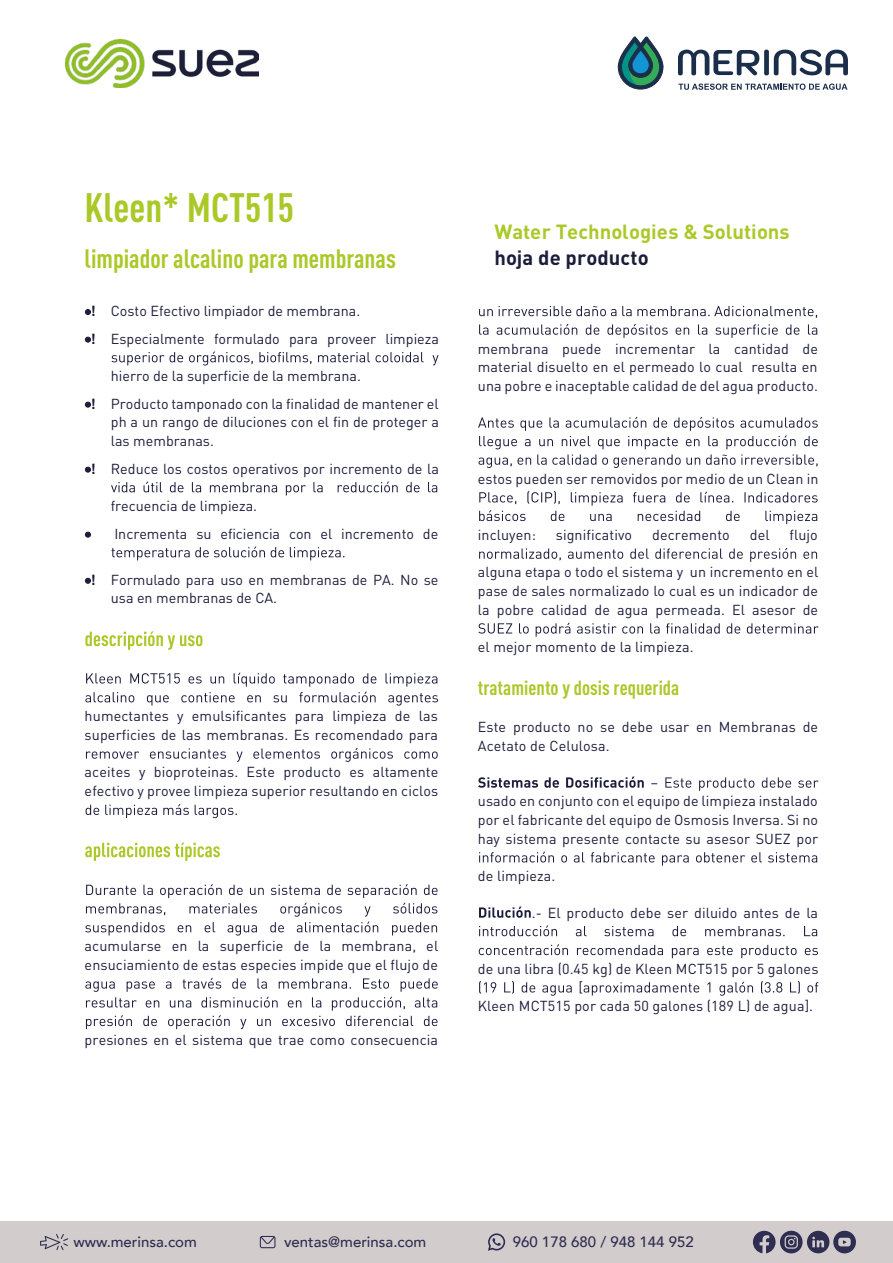
<style>
.page{position:relative;width:893px;height:1263px;background:#fff}
.page>*{position:absolute;margin:0;border:0;box-sizing:border-box;transform-origin:0 0}
.t1{font:700 condensed 40.5px "DIN Pro";color:#aac929}
.t2{font:700 condensed 26.25px "DIN Pro";color:#aac929}
.t3{font:700 20.25px "DIN Pro";letter-spacing:-.005em;color:#aac929}
.t4{font:700 condensed 20.25px "DIN Pro";color:#aac929}
.t5{font:700 20.25px "DIN Pro";letter-spacing:.01em;color:#1b1d3b}
.t6{font:500 15px "Avenir";color:#2f2d51}
.t7{font:14.4px/18.9px "DIN Pro";letter-spacing:.005em;color:#1b1d3b}
.s1{font-family:"Arial";font-weight:700}
</style>
<div class="page">
<img style="left:66px;top:39px;width:192px;height:48px">
<svg style="left:85px;top:309px;width:6px;height:6px"></svg>
<svg style="left:85px;top:337px;width:6px;height:5px"></svg>
<svg style="left:111px;top:352px;width:328px;height:13px"></svg>
<svg style="left:85px;top:402px;width:6px;height:5px"></svg>
<svg style="left:85px;top:467px;width:6px;height:5px"></svg>
<svg style="left:111px;top:482px;width:326px;height:13px"></svg>
<svg style="left:85px;top:532px;width:6px;height:5px"></svg>
<svg style="left:111px;top:547px;width:233px;height:13px"></svg>
<svg style="left:85px;top:578px;width:6px;height:6px"></svg>
<svg style="left:85px;top:631px;width:118px;height:19px"></svg>
<svg style="left:85px;top:673px;width:353px;height:32px"></svg>
<svg style="left:86px;top:748px;width:352px;height:14px"></svg>
<svg style="left:86px;top:804px;width:151px;height:14px"></svg>
<svg style="left:85px;top:842px;width:135px;height:19px"></svg>
<svg style="left:85px;top:884px;width:353px;height:51px"></svg>
<svg style="left:85px;top:978px;width:353px;height:51px"></svg>
<svg style="left:479px;top:306px;width:338px;height:12px"></svg>
<svg style="left:479px;top:324px;width:338px;height:14px"></svg>
<svg style="left:478px;top:417px;width:340px;height:51px"></svg>
<svg style="left:479px;top:491px;width:339px;height:33px"></svg>
<svg style="left:479px;top:548px;width:338px;height:14px"></svg>
<svg style="left:478px;top:623px;width:341px;height:14px"></svg>
<svg style="left:478px;top:776px;width:166px;height:12px"></svg>
<svg style="left:651px;top:777px;width:167px;height:14px"></svg>
<svg style="left:479px;top:852px;width:338px;height:13px"></svg>
<svg style="left:479px;top:906px;width:52px;height:12px"></svg>
<svg style="left:479px;top:925px;width:338px;height:11px"></svg>
<svg style="left:479px;top:944px;width:339px;height:14px"></svg>
<svg style="left:479px;top:981px;width:339px;height:15px"></svg>
<div style="left:0;top:1221px;width:893px;height:42px;background:#d2cdcc"></div>
<svg style="left:40px;top:1234px;width:28px;height:16px"></svg>
<svg style="left:260px;top:1236px;width:15px;height:12px"></svg>
<svg style="left:488px;top:1233px;width:17px;height:18px"></svg>
<svg style="left:753px;top:1231px;width:103px;height:22px"></svg>
<svg style="left:678px;top:50px;width:170px;height:25px"></svg>
<svg style="left:678px;top:84px;width:169px;height:6px"></svg>
<svg style="left:618px;top:36px;width:45px;height:54px"></svg>
<h1 class="t1" style="left:85px;top:183px;width:211px">Kleen* MCT515</h1>
<h2 class="t2" style="left:85px;top:243px;width:313px">limpiador alcalino para membranas</h2>
<p class="t7" style="left:91px;top:296px;width:349px;line-height:27.6px"><span class="s1">!</span> Costo Efectivo limpiador de membrana.<br><span class="s1">!</span> Especialmente formulado para proveer limpieza</p>
<p class="t7" style="left:91px;top:361px;width:349px;line-height:27.6px;text-indent:20px">hierro de la superficie de la membrana.<br><span class="s1">!</span> Producto tamponado con la finalidad de mantener el</p>
<p class="t7" style="left:111px;top:411px;width:330px">ph a un rango de diluciones con el fin de proteger a las membranas.</p>
<p class="t7" style="left:91px;top:458px;width:349px"><span class="s1">!</span> Reduce los costos operativos por incremento de la</p>
<p class="t7" style="left:111px;top:491px;width:329px;line-height:27.6px">frecuencia de limpieza.<br>Incrementa su eficiencia con el incremento de</p>
<p class="t7" style="left:111px;top:569px;width:329px;text-indent:-20px"><span class="s1">!</span> Formulado para uso en membranas de PA. No se usa en membranas de CA.</p>
<p class="t7" style="left:85px;top:705px;width:355px">humectantes y emulsificantes para limpieza de las superficies de las membranas. Es recomendado para</p>
<p class="t7" style="left:85px;top:761px;width:355px">aceites y bioproteinas. Este producto es altamente efectivo y provee limpieza superior resultando en ciclos</p>
<p class="t7" style="left:85px;top:935px;width:355px">acumularse en la superficie de la membrana, el ensuciamiento de estas especies impide que el flujo de</p>
<p class="t7" style="left:85px;top:1029px;width:355px">presiones en el sistema que trae como consecuencia</p>
<h3 class="t3" style="left:494px;top:218px;width:297px">Water Technologies &amp; Solutions</h3>
<h3 class="t5" style="left:494px;top:244px;width:156px">hoja de producto</h3>
<p class="t7" style="left:478px;top:338px;width:342px;text-align:justify">membrana puede incrementar la cantidad de material disuelto en el permeado lo cual resulta en una pobre e inaceptable calidad de del agua producto.</p>
<p class="t7" style="left:478px;top:467px;width:342px">estos pueden ser removidos por medio de un Clean in</p>
<p class="t7" style="left:478px;top:524px;width:60px">incluyen:</p>
<p class="t7" style="left:556px;top:524px;width:78px">significativo</p>
<p class="t7" style="left:652px;top:524px;width:79px">decremento</p>
<p class="t7" style="left:750px;top:524px;width:21px">del</p>
<p class="t7" style="left:790px;top:524px;width:30px">flujo</p>
<p class="t7" style="left:478px;top:561px;width:342px;text-align:justify">alguna etapa o todo el sistema y un incremento en el pase de sales normalizado lo cual es un indicador de la pobre calidad de agua permeada. El asesor de</p>
<p class="t7" style="left:478px;top:636px;width:217px">el mejor momento de la limpieza.</p>
<h3 class="t4" style="left:478px;top:675px;width:203px">tratamiento y dosis requerida</h3>
<p class="t7" style="left:478px;top:716px;width:342px">Este producto no se debe usar en Membranas de<br>Acetato de Celulosa.</p>
<p class="t7" style="left:478px;top:790px;width:342px;text-align:justify">usado en conjunto con el equipo de limpieza instalado por el fabricante del equipo de Osmosis Inversa. Si no hay sistema presente contacte su asesor SUEZ por</p>
<p class="t7" style="left:478px;top:865px;width:79px">de limpieza.</p>
<p class="t7" style="left:532px;top:901px;width:288px">.- El producto debe ser diluido antes de la</p>
<p class="t7" style="left:478px;top:957px;width:342px">de una libra (0.45 kg) de Kleen MCT515 por 5 galones</p>
<p class="t7" style="left:478px;top:995px;width:337px">Kleen MCT515 por cada 50 galones (189 L) de agua].</p>
<p class="t6" style="left:73px;top:1228px;width:125px">www.merinsa.com</p>
<p class="t6" style="left:284px;top:1228px;width:144px">ventas@merinsa.com</p>
<p class="t6" style="left:513px;top:1228px;width:182px">960 178 680 / 948 144 952</p>
</div>
